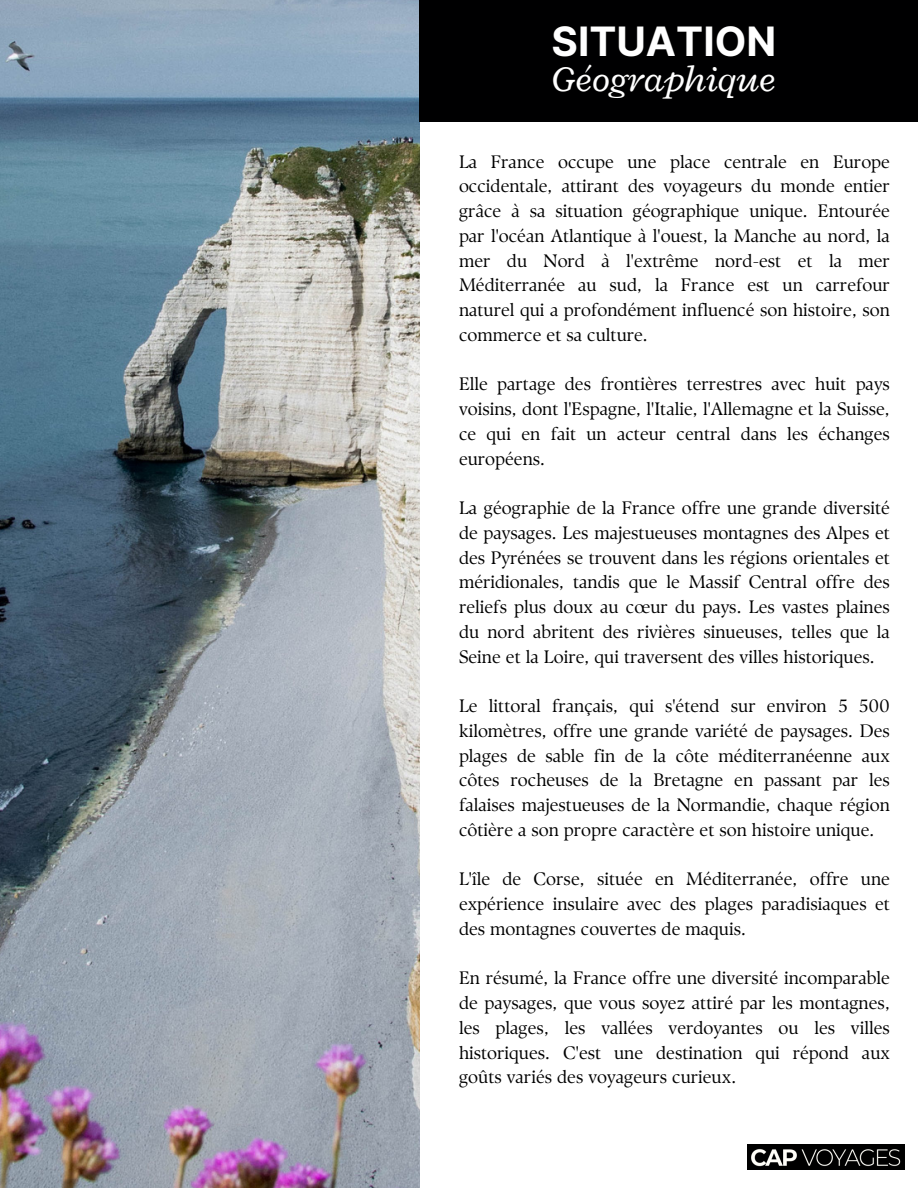
<style>
.page{position:relative;width:918px;height:1188px;background:#fff}
.page>*{position:absolute;margin:0;border:0;box-sizing:border-box;transform-origin:0 0}
.t1{font:700 40.5px "Inter";color:#fff}
.t2{font:italic 37.5px "Radley";color:#fff}
.t3{font:18px/24.8px "TY Serif D";color:#000001;text-align:justify}
</style>
<div class="page">
<img style="left:0;top:0;width:420px;height:1188px">
<div style="left:419px;top:0;width:499px;height:122px;background:#000001"></div>
<img style="left:747px;top:1145px;width:158px;height:25px">
<p class="t1" style="left:552px;top:17px;width:226px">SITUATION</p>
<p class="t2" style="left:552px;top:55px;width:226px">Géographique</p>
<p class="t3" style="left:459px;top:149px;width:433px">La France occupe une place centrale en Europe occidentale, attirant des voyageurs du monde entier grâce à sa situation géographique unique. Entourée par l'océan Atlantique à l'ouest, la Manche au nord, la mer du Nord à l'extrême nord-est et la mer Méditerranée au sud, la France est un carrefour naturel qui a profondément influencé son histoire, son commerce et sa culture.</p>
<p class="t3" style="left:459px;top:372px;width:433px">Elle partage des frontières terrestres avec huit pays voisins, dont l'Espagne, l'Italie, l'Allemagne et la Suisse, ce qui en fait un acteur central dans les échanges européens.</p>
<p class="t3" style="left:459px;top:495px;width:433px">La géographie de la France offre une grande diversité de paysages. Les majestueuses montagnes des Alpes et des Pyrénées se trouvent dans les régions orientales et méridionales, tandis que le Massif Central offre des reliefs plus doux au cœur du pays. Les vastes plaines du nord abritent des rivières sinueuses, telles que la Seine et la Loire, qui traversent des villes historiques.</p>
<p class="t3" style="left:459px;top:693px;width:433px">Le littoral français, qui s'étend sur environ 5 500 kilomètres, offre une grande variété de paysages. Des plages de sable fin de la côte méditerranéenne aux côtes rocheuses de la Bretagne en passant par les falaises majestueuses de la Normandie, chaque région côtière a son propre caractère et son histoire unique.</p>
<p class="t3" style="left:459px;top:867px;width:433px">L'île de Corse, située en Méditerranée, offre une expérience insulaire avec des plages paradisiaques et des montagnes couvertes de maquis.</p>
<p class="t3" style="left:459px;top:966px;width:433px">En résumé, la France offre une diversité incomparable de paysages, que vous soyez attiré par les montagnes, les plages, les vallées verdoyantes ou les villes historiques. C'est une destination qui répond aux goûts variés des voyageurs curieux.</p>
</div>
